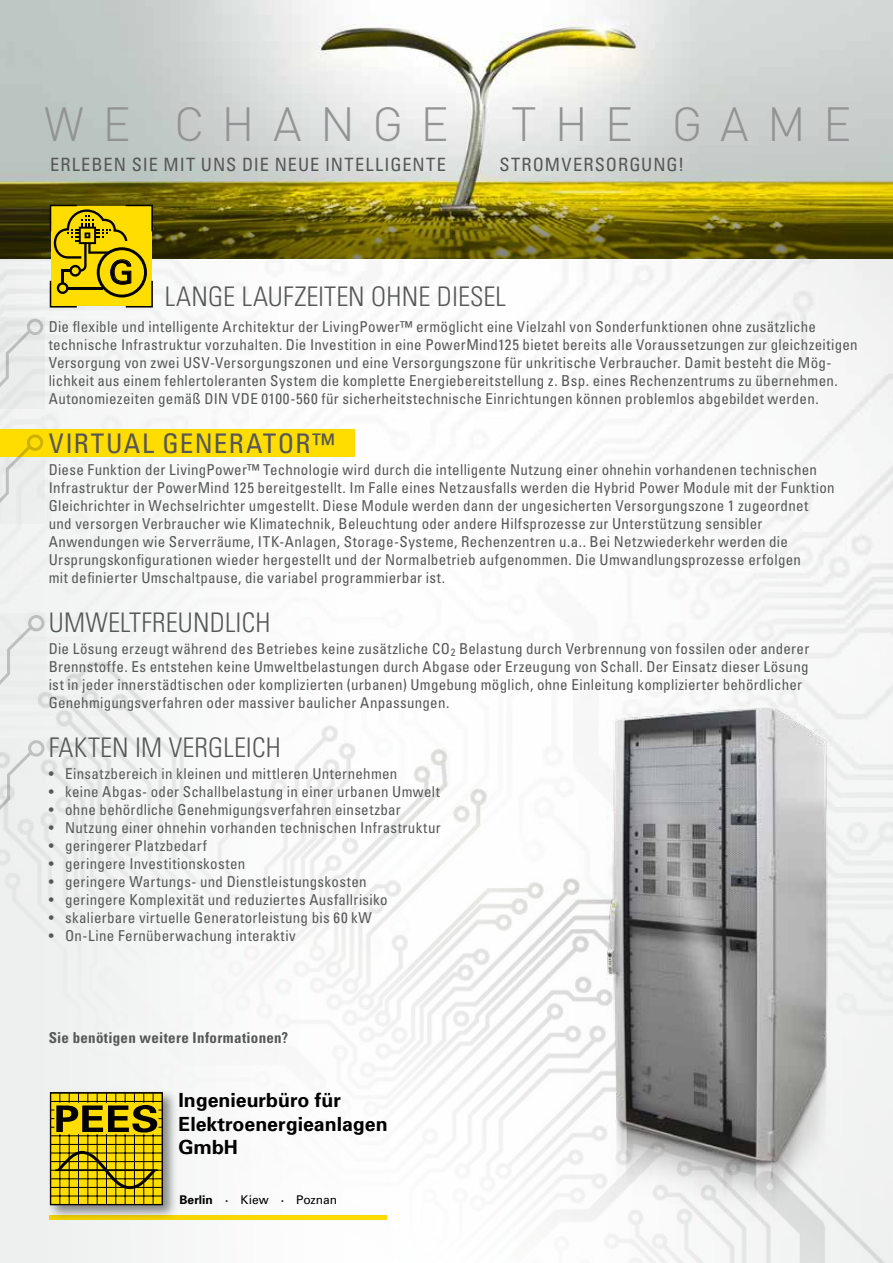
<style>
.page{position:relative;width:893px;height:1263px;background:#fff}
.page>*{position:absolute;margin:0;border:0;box-sizing:border-box;transform-origin:0 0}
.t1{font:300 47.4px "DIN";letter-spacing:.375em;color:#929394}
.t2{font:32.4px "Univers";color:#000}
.t3{font:300 condensed 27px "Univers";letter-spacing:.005em;color:#565757}
.t4{font:condensed 27px "Univers";letter-spacing:.055em;color:#565757}
.t5{font:700 19.5px/23.4px "Univers";color:#000}
.t6{font:condensed 18.3px "Univers";letter-spacing:.06em;color:#565757}
.t7{font:condensed 15px/18px "Univers";letter-spacing:.02em;color:#565757}
.t8{font:700 condensed 15px "Univers";letter-spacing:.02em;color:#565757}
.t9{font:12px "Univers";letter-spacing:-.005em;color:#000}
.s1{font-weight:700}
</style>
<div class="page">
<img style="left:0;top:259px;width:893px;height:1004px">
<svg style="left:0;top:749px;width:35px;height:79px"></svg>
<div style="left:28px;top:740px;width:16px;height:17px;border:3px solid #cdcece;border-radius:50%"></div>
<svg style="left:0;top:327px;width:33px;height:79px"></svg>
<div style="left:27px;top:319px;width:16px;height:16px;border:3px solid #cdcece;border-radius:50%"></div>
<img style="left:0;top:0;width:893px;height:192px">
<svg style="left:0;top:623px;width:35px;height:80px"></svg>
<div style="left:28px;top:615px;width:16px;height:16px;border:3px solid #cdcece;border-radius:50%"></div>
<svg style="left:0;top:192px;width:893px;height:67px"></svg>
<svg style="left:49px;top:204px;width:105px;height:104px"></svg>
<hr style="left:49px;top:1215px;width:338px;height:4px;background:#fd0">
<div style="left:47px;top:1089px;width:131px;height:131px;background:#000;opacity:.45"></div>
<svg style="left:52px;top:1095px;width:108px;height:107px;fill:#fd0"></svg>
<div style="left:50px;top:1092px;width:113px;height:113px;border:1px solid #000"></div>
<hr style="left:51px;top:1101px;width:111px;height:1px;background:#000">
<hr style="left:51px;top:1109px;width:111px;height:1px;background:#000">
<hr style="left:51px;top:1118px;width:111px;height:1px;background:#000">
<hr style="left:51px;top:1127px;width:111px;height:1px;background:#000">
<hr style="left:51px;top:1135px;width:111px;height:1px;background:#000">
<hr style="left:51px;top:1144px;width:111px;height:1px;background:#000">
<hr style="left:51px;top:1152px;width:111px;height:1px;background:#000">
<hr style="left:51px;top:1161px;width:111px;height:1px;background:#000">
<hr style="left:51px;top:1170px;width:111px;height:1px;background:#000">
<hr style="left:51px;top:1178px;width:111px;height:1px;background:#000">
<hr style="left:51px;top:1187px;width:111px;height:1px;background:#000">
<hr style="left:51px;top:1195px;width:111px;height:1px;background:#000">
<hr style="left:59px;top:1093px;width:1px;height:111px;background:#000">
<hr style="left:69px;top:1093px;width:1px;height:111px;background:#000">
<hr style="left:78px;top:1093px;width:1px;height:111px;background:#000">
<hr style="left:87px;top:1093px;width:1px;height:111px;background:#000">
<hr style="left:97px;top:1093px;width:1px;height:111px;background:#000">
<hr style="left:106px;top:1093px;width:1px;height:111px;background:#000">
<hr style="left:115px;top:1093px;width:1px;height:111px;background:#000">
<hr style="left:125px;top:1093px;width:1px;height:111px;background:#000">
<hr style="left:134px;top:1093px;width:1px;height:111px;background:#000">
<hr style="left:143px;top:1093px;width:1px;height:111px;background:#000">
<hr style="left:153px;top:1093px;width:1px;height:111px;background:#000">
<div style="left:55px;top:1103px;width:103px;height:31px;background:#fd0"></div>
<svg style="left:54px;top:1149px;width:105px;height:41px"></svg>
<hr style="left:56px;top:1169px;width:101px;height:2px;background:#000">
<svg style="left:56px;top:1105px;width:101px;height:27px"></svg>
<img style="left:589px;top:695px;width:260px;height:568px">
<div style="left:0;top:429px;width:354px;height:27px;background:#fd0"></div>
<svg style="left:0;top:445px;width:33px;height:77px"></svg>
<div style="left:27px;top:434px;width:16px;height:17px;border:3px solid #cdcece;border-radius:50%"></div>
<h1 class="t1" style="left:44px;top:95px;width:406px">WE CHANGE</h1>
<h1 class="t1" style="left:511px;top:95px;width:342px">THE GAME</h1>
<p class="t6" style="left:50px;top:153px;width:397px">ERLEBEN SIE MIT UNS DIE NEUE INTELLIGENTE</p>
<p class="t6" style="left:499px;top:153px;width:186px">STROMVERSORGUNG!</p>
<h2 class="t2" style="left:109px;top:252px;width:27px">G</h2>
<h3 class="t3" style="left:165px;top:280px;width:343px">LANGE LAUFZEITEN OHNE DIESEL</h3>
<p class="t7" style="left:49px;top:318px;width:811px">Die flexible und intelligente Architektur der LivingPower™ ermöglicht eine Vielzahl von Sonderfunktionen ohne zusätzliche technische Infrastruktur vorzuhalten. Die Investition in eine PowerMind125 bietet bereits alle Voraussetzungen zur gleichzeitigen Versorgung von zwei USV-Versorgungszonen und eine Versorgungszone für unkritische Verbraucher. Damit besteht die Mög&shy;lichkeit aus einem fehlertoleranten System die komplette Energiebereitstellung z. Bsp. eines Rechenzentrums zu übernehmen.<br>Autonomiezeiten gemäß DIN VDE 0100-560 für sicherheitstechnische Einrichtungen können problemlos abgebildet werden.</p>
<h3 class="t4" style="left:49px;top:426px;width:288px">VIRTUAL GENERATOR™</h3>
<p class="t7" style="left:49px;top:461px;width:787px">Diese Funktion der LivingPower™ Technologie wird durch die intelligente Nutzung einer ohnehin vorhandenen technischen Infrastruktur der PowerMind 125 bereitgestellt. Im Falle eines Netzausfalls werden die Hybrid Power Module mit der Funktion Gleichrichter in Wechselrichter umgestellt. Diese Module werden dann der ungesicherten Versorgungszone 1 zugeordnet und versorgen Verbraucher wie Klimatechnik, Beleuchtung oder andere Hilfsprozesse zur Unterstützung sensibler Anwendungen wie Serverräume, ITK-Anlagen, Storage-Systeme, Rechenzentren u.a.. Bei Netzwiederkehr werden die Ursprungskonfigurationen wieder hergestellt und der Normalbetrieb aufgenommen. Die Umwandlungsprozesse erfolgen<br>mit definierter Umschaltpause, die variabel programmierbar ist.</p>
<h3 class="t3" style="left:49px;top:606px;width:223px">UMWELTFREUNDLICH</h3>
<p class="t7" style="left:49px;top:640px;width:762px">Die Lösung erzeugt während des Betriebes keine zusätzliche CO<sub>2</sub> Belastung durch Verbrennung von fossilen oder anderer Brennstoffe. Es entstehen keine Umweltbelastungen durch Abgase oder Erzeugung von Schall. Der Einsatz dieser Lösung ist in jeder innerstädtischen oder komplizierten (urbanen) Umgebung möglich, ohne Einleitung komplizierter behördlicher Genehmigungsverfahren oder massiver baulicher Anpassungen.</p>
<h3 class="t3" style="left:49px;top:731px;width:234px">FAKTEN IM VERGLEICH</h3>
<p class="t7" style="left:49px;top:765px;width:350px">• Einsatzbereich in kleinen und mittleren Unternehmen</p>
<p class="t7" style="left:49px;top:783px;width:393px">• keine Abgas- oder Schallbelastung in einer urbanen Umwelt</p>
<p class="t7" style="left:49px;top:801px;width:354px">• ohne behördliche Genehmigungsverfahren einsetzbar</p>
<p class="t7" style="left:49px;top:819px;width:394px">• Nutzung einer ohnehin vorhanden technischen Infrastruktur</p>
<p class="t7" style="left:49px;top:837px;width:160px">• geringerer Platzbedarf</p>
<p class="t7" style="left:49px;top:855px;width:198px">• geringere Investitionskosten</p>
<p class="t7" style="left:49px;top:873px;width:319px">• geringere Wartungs- und Dienstleistungskosten</p>
<p class="t7" style="left:49px;top:891px;width:340px">• geringere Komplexität und reduziertes Ausfallrisiko</p>
<p class="t7" style="left:49px;top:909px;width:325px">• skalierbare virtuelle Generatorleistung bis 60 kW</p>
<p class="t7" style="left:49px;top:927px;width:249px">• On-Line Fernüberwachung interaktiv</p>
<p class="t8" style="left:49px;top:1029px;width:241px">Sie benötigen weitere Informationen?</p>
<h3 class="t5" style="left:178px;top:1088px;width:211px">Ingenieurbüro für<br>Elektroenergieanlagen<br>GmbH</h3>
<p class="t9" style="left:180px;top:1192px;width:159px"><span class="s1">Berlin ·</span> Kiew <span class="s1">·</span> Poznan</p>
</div>
